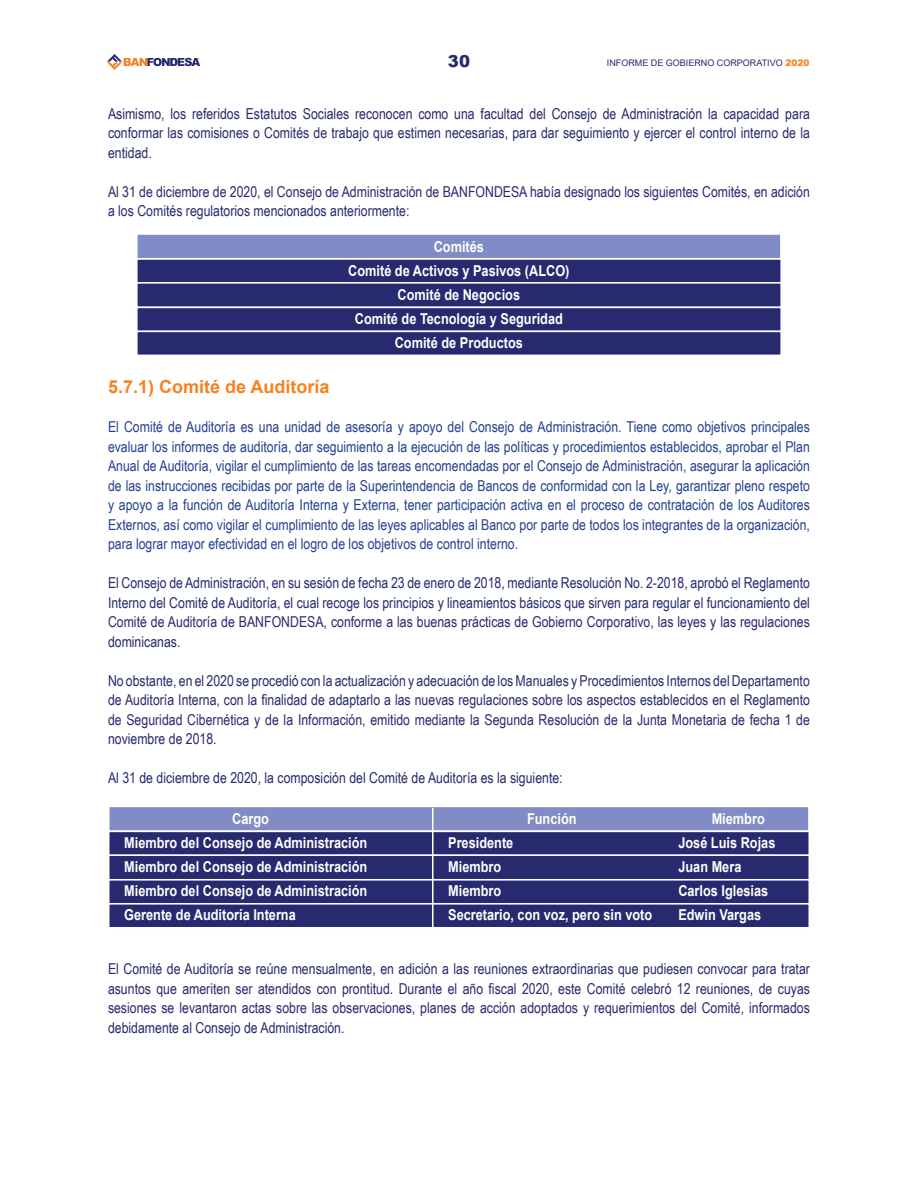
<style>
.page{position:relative;width:918px;height:1188px;background:#fff}
.page>*{position:absolute;margin:0;border:0;box-sizing:border-box;transform-origin:0 0}
.t1{font:700 18px "Arial";color:#f58220}
.t2{font:900 16.5px "Arial";color:#272a6e}
.t3{font:15px/19.5px "Arial Narrow";color:#272a6e;text-align:justify}
.t4{font:15px/19.5px "Arial Narrow";color:#25408f;text-align:justify}
.t5{font:700 15px/24px "Arial";color:#fff;text-align:center;scale:.85 1}
.t6{font:9px "Arial";color:#272a6e}
.s1{font-weight:900;color:#f58220}
</style>
<div class="page">
<svg style="left:107px;top:54px;width:93px;height:16px"></svg>
<div style="left:136px;top:233px;width:646px;height:26px;background:#818bc5;border:2px solid #fff"></div>
<div style="left:136px;top:258px;width:646px;height:26px;background:#272a6e;border:2px solid #fff"></div>
<div style="left:136px;top:282px;width:646px;height:26px;background:#272a6e;border:2px solid #fff"></div>
<div style="left:136px;top:307px;width:646px;height:25px;background:#272a6e;border:2px solid #fff"></div>
<div style="left:136px;top:331px;width:646px;height:25px;background:#272a6e;border:2px solid #fff"></div>
<div style="left:108px;top:806px;width:702px;height:26px;background:#818bc5;border:2px solid #fff"></div>
<div style="left:108px;top:831px;width:702px;height:25px;background:#272a6e;border:2px solid #fff"></div>
<div style="left:108px;top:855px;width:702px;height:25px;background:#272a6e;border:2px solid #fff"></div>
<div style="left:108px;top:879px;width:702px;height:25px;background:#272a6e;border:2px solid #fff"></div>
<div style="left:108px;top:903px;width:702px;height:25px;background:#272a6e;border:2px solid #fff"></div>
<hr style="left:432px;top:808px;width:2px;height:121px;background:#fff">
<p class="t2" style="left:448px;top:49px;width:24px">30</p>
<p class="t6" style="left:607px;top:56px;width:204px">INFORME DE GOBIERNO CORPORATIVO <span class="s1">2020</span></p>
<p class="t3" style="left:108px;top:103px;width:703px">Asimismo, los referidos Estatutos Sociales reconocen como una facultad del Consejo de Administración la capacidad para conformar las comisiones o Comités de trabajo que estimen necesarias, para dar seguimiento y ejercer el control interno de la entidad.</p>
<p class="t3" style="left:108px;top:181px;width:703px">Al 31 de diciembre de 2020, el Consejo de Administración de BANFONDESA había designado los siguientes Comités, en adición a los Comités regulatorios mencionados anteriormente:</p>
<p class="t5" style="left:348px;top:235px;width:262px">Comités<br>Comité de Activos y Pasivos (ALCO)<br>Comité de Negocios<br>Comité de Tecnología y Seguridad<br>Comité de Productos</p>
<p class="t1" style="left:108px;top:374px;width:223px">5.7.1) Comité de Auditoría</p>
<p class="t4" style="left:108px;top:417px;width:704px">El Comité de Auditoría es una unidad de asesoría y apoyo del Consejo de Administración. Tiene como objetivos principales evaluar los informes de auditoría, dar seguimiento a la ejecución de las políticas y procedimientos establecidos, aprobar el Plan Anual de Auditoría, vigilar el cumplimiento de las tareas encomendadas por el Consejo de Administración, asegurar la aplicación de las instrucciones recibidas por parte de la Superintendencia de Bancos de conformidad con la Ley, garantizar pleno respeto y apoyo a la función de Auditoría Interna y Externa, tener participación activa en el proceso de contratación de los Auditores Externos, así como vigilar el cumplimiento de las leyes aplicables al Banco por parte de todos los integrantes de la organización, para lograr mayor efectividad en el logro de los objetivos de control interno.</p>
<p class="t3" style="left:108px;top:573px;width:703px">El Consejo de Administración, en su sesión de fecha 23 de enero de 2018, mediante Resolución No. 2-2018, aprobó el Reglamento Interno del Comité de Auditoría, el cual recoge los principios y lineamientos básicos que sirven para regular el funcionamiento del Comité de Auditoría de BANFONDESA, conforme a las buenas prácticas de Gobierno Corporativo, las leyes y las regulaciones dominicanas.</p>
<p class="t3" style="left:108px;top:670px;width:704px">No obstante, en el 2020 se procedió con la actualización y adecuación de los Manuales y Procedimientos Internos del Departamento de Auditoría Interna, con la finalidad de adaptarlo a las nuevas regulaciones sobre los aspectos establecidos en el Reglamento de Seguridad Cibernética y de la Información, emitido mediante la Segunda Resolución de la Junta Monetaria de fecha 1 de noviembre de 2018.</p>
<p class="t3" style="left:108px;top:768px;width:456px">Al 31 de diciembre de 2020, la composición del Comité de Auditoría es la siguiente:</p>
<p class="t5" style="left:232px;top:807px;width:45px">Cargo</p>
<p class="t5" style="left:527px;top:807px;width:60px">Función</p>
<p class="t5" style="left:712px;top:807px;width:64px">Miembro</p>
<p class="t5" style="left:124px;top:831px;width:288px">Miembro del Consejo de Administración</p>
<p class="t5" style="left:448px;top:831px;width:78px">Presidente</p>
<p class="t5" style="left:678px;top:831px;width:116px">José Luis Rojas</p>
<p class="t5" style="left:124px;top:855px;width:288px">Miembro del Consejo de Administración</p>
<p class="t5" style="left:448px;top:855px;width:64px">Miembro</p>
<p class="t5" style="left:678px;top:855px;width:76px">Juan Mera</p>
<p class="t5" style="left:124px;top:879px;width:288px">Miembro del Consejo de Administración</p>
<p class="t5" style="left:448px;top:879px;width:64px">Miembro</p>
<p class="t5" style="left:678px;top:879px;width:107px">Carlos Iglesias</p>
<p class="t5" style="left:124px;top:903px;width:203px">Gerente de Auditoría Interna</p>
<p class="t5" style="left:448px;top:903px;width:242px">Secretario, con voz, pero sin voto</p>
<p class="t5" style="left:678px;top:903px;width:99px">Edwin Vargas</p>
<p class="t3" style="left:108px;top:958px;width:703px">El Comité de Auditoría se reúne mensualmente, en adición a las reuniones extraordinarias que pudiesen convocar para tratar asuntos que ameriten ser atendidos con prontitud. Durante el año fiscal 2020, este Comité celebró 12 reuniones, de cuyas sesiones se levantaron actas sobre las observaciones, planes de acción adoptados y requerimientos del Comité, informados debidamente al Consejo de Administración.</p>
</div>
